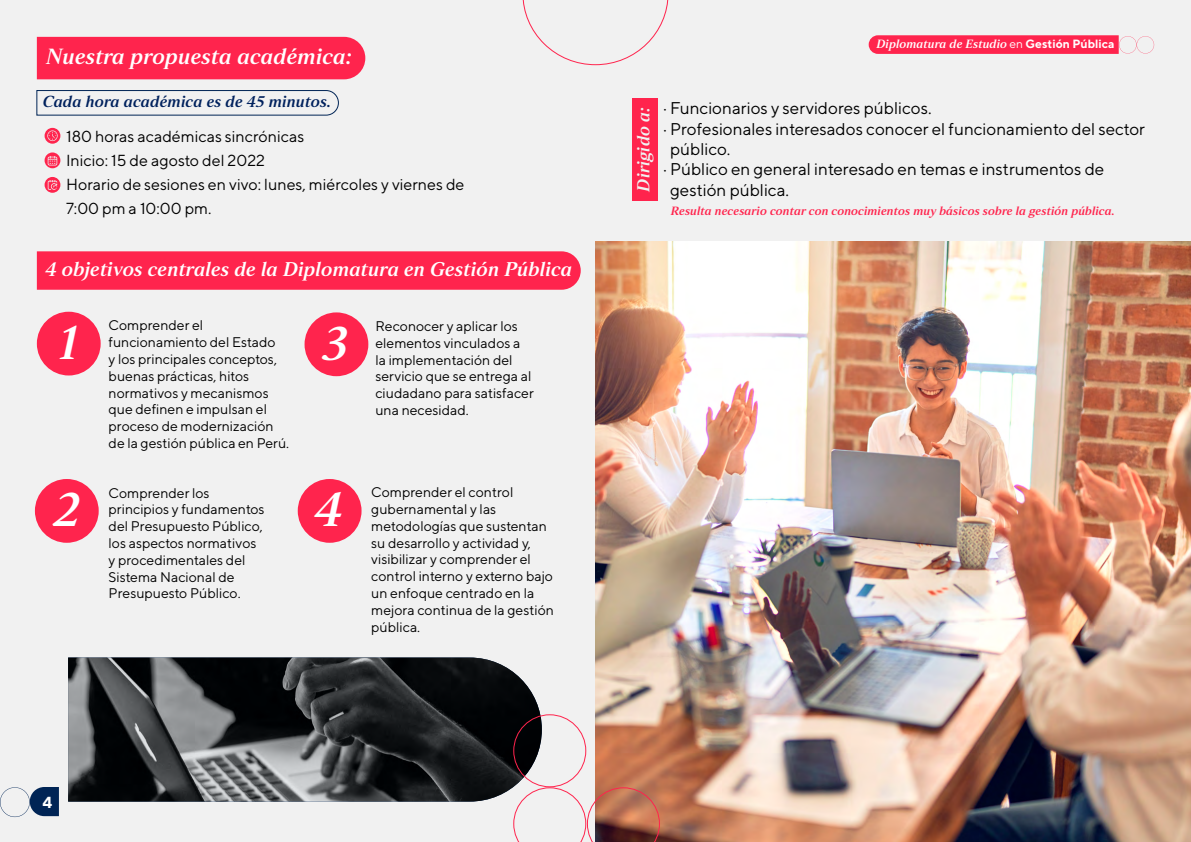
<style>
.page{position:relative;width:1191px;height:842px;background:#f1f1f1}
.page>*{position:absolute;margin:0;border:0;box-sizing:border-box;transform-origin:0 0}
.t1{font:49px "Strato Pro Demi Bold It";color:#fff}
.t2{font:22px "Strato Pro Demi Bold It";color:#fff}
.t3{font:19.9px "Strato Pro Demi Bold It";color:#fff}
.t4{font:17.4px "Strato Pro Demi Bold It";color:#f1f1f1}
.t5{font:17px "TT Norms";color:#000}
.t6{font:16px/24px "TT Norms";color:#000}
.t7{font:16px "Strato Pro Demi Bold It";color:#00215d}
.t8{font:700 16px "TT Norms";color:#fff}
.t9{font:14px/16.8px "TT Norms";color:#000}
.t10{font:12px "Strato Pro Demi Bold It";color:#ff244d}
.t11{font:12px "Strato Pro Demi Bold It";color:#fff}
.s1{font-family:"TT Norms"}
.s2{font-family:"TT Norms";font-weight:700}
</style>
<div class="page">
<svg style="left:0;top:787px;width:59px;height:30px"></svg>
<svg style="left:868px;top:35px;width:286px;height:19px;background:#fc4164"></svg>
<div style="left:45px;top:128px;width:15px;height:16px;background:#ff244d;border-radius:50%"></div>
<svg style="left:45px;top:152px;width:15px;height:16px"></svg>
<svg style="left:45px;top:177px;width:15px;height:16px"></svg>
<div style="left:37px;top:37px;width:328px;height:42px;background:#ff244d"></div>
<div style="left:37px;top:251px;width:544px;height:39px;background:#ff244d"></div>
<svg style="left:47px;top:130px;width:11px;height:11px"></svg>
<svg style="left:48px;top:156px;width:9px;height:9px"></svg>
<svg style="left:48px;top:180px;width:9px;height:10px"></svg>
<div style="left:37px;top:312px;width:64px;height:63px;background:#ff244d;border-radius:50%"></div>
<div style="left:35px;top:479px;width:64px;height:64px;background:#ff244d;border-radius:50%"></div>
<div style="left:298px;top:479px;width:63px;height:64px;background:#ff244d;border-radius:50%"></div>
<svg style="left:522px;top:0;width:146px;height:65px"></svg>
<div style="left:304px;top:312px;width:64px;height:64px;background:#ff244d;border-radius:50%"></div>
<img style="left:68px;top:657px;width:472px;height:144px">
<img style="left:595px;top:242px;width:596px;height:600px">
<svg style="left:513px;top:714px;width:147px;height:128px"></svg>
<svg style="left:36px;top:90px;width:303px;height:26px"></svg>
<div style="left:632px;top:98px;width:26px;height:103px;background:#ff244d"></div>
<h2 class="t2" style="left:46px;top:42px;width:307px">Nuestra propuesta académica:</h2>
<p class="t7" style="left:43px;top:91px;width:290px">Cada hora académica es de 45 minutos.</p>
<p class="t6" style="left:66px;top:124px;width:400px">180 horas académicas sincrónicas<br>Inicio: 15 de agosto del 2022<br>Horario de sesiones en vivo: lunes, miércoles y viernes de 7:00 pm a 10:00 pm.</p>
<h3 class="t3" style="left:45px;top:256px;width:528px">4 objetivos centrales de la Diplomatura en Gestión Pública</h3>
<p class="t9" style="left:109px;top:317px;width:182px">Comprender el funcionamiento del Estado<br>y los principales conceptos, buenas prácticas, hitos normativos y mecanismos que definen e impulsan el proceso de modernización de la gestión pública en Perú.</p>
<p class="t9" style="left:109px;top:484px;width:157px">Comprender los principios y fundamentos del Presupuesto Público, los aspectos normativos y procedimentales del<br>Sistema Nacional de<br>Presupuesto Público.</p>
<p class="t9" style="left:371px;top:484px;width:184px">Comprender el control gubernamental y las metodologías que sustentan su desarrollo y actividad y, visibilizar y comprender el control interno y externo bajo un enfoque centrado en la mejora continua de la gestión pública.</p>
<p class="t9" style="left:375px;top:317px;width:160px">Reconocer y aplicar los elementos vinculados a la implementación del servicio que se entrega al ciudadano para satisfacer una necesidad.</p>
<h1 class="t1" style="left:60px;top:311px;width:20px">1</h1>
<h1 class="t1" style="left:323px;top:312px;width:27px">3</h1>
<h1 class="t1" style="left:54px;top:478px;width:28px">2</h1>
<h1 class="t1" style="left:315px;top:479px;width:30px">4</h1>
<p class="t8" style="left:43px;top:792px;width:11px">4</p>
<p class="t11" style="left:876px;top:36px;width:239px">Diplomatura de Estudio <span class="s1">en</span> <span class="s2">Gestión Pública</span></p>
<p class="t4" style="left:632px;top:192px;width:87px;rotate:-90deg">Dirigido a:</p>
<p class="t5" style="left:663px;top:98px;width:269px">· Funcionarios y servidores públicos.</p>
<p class="t5" style="left:663px;top:118px;width:483px">· Profesionales interesados conocer el funcionamiento del sector</p>
<p class="t5" style="left:670px;top:139px;width:62px">público.</p>
<p class="t5" style="left:663px;top:159px;width:442px">· Público en general interesado en temas e instrumentos de</p>
<p class="t5" style="left:670px;top:179px;width:120px">gestión pública.</p>
<p class="t10" style="left:671px;top:204px;width:445px">Resulta necesario contar con conocimientos muy básicos sobre la gestión pública.</p>
</div>
